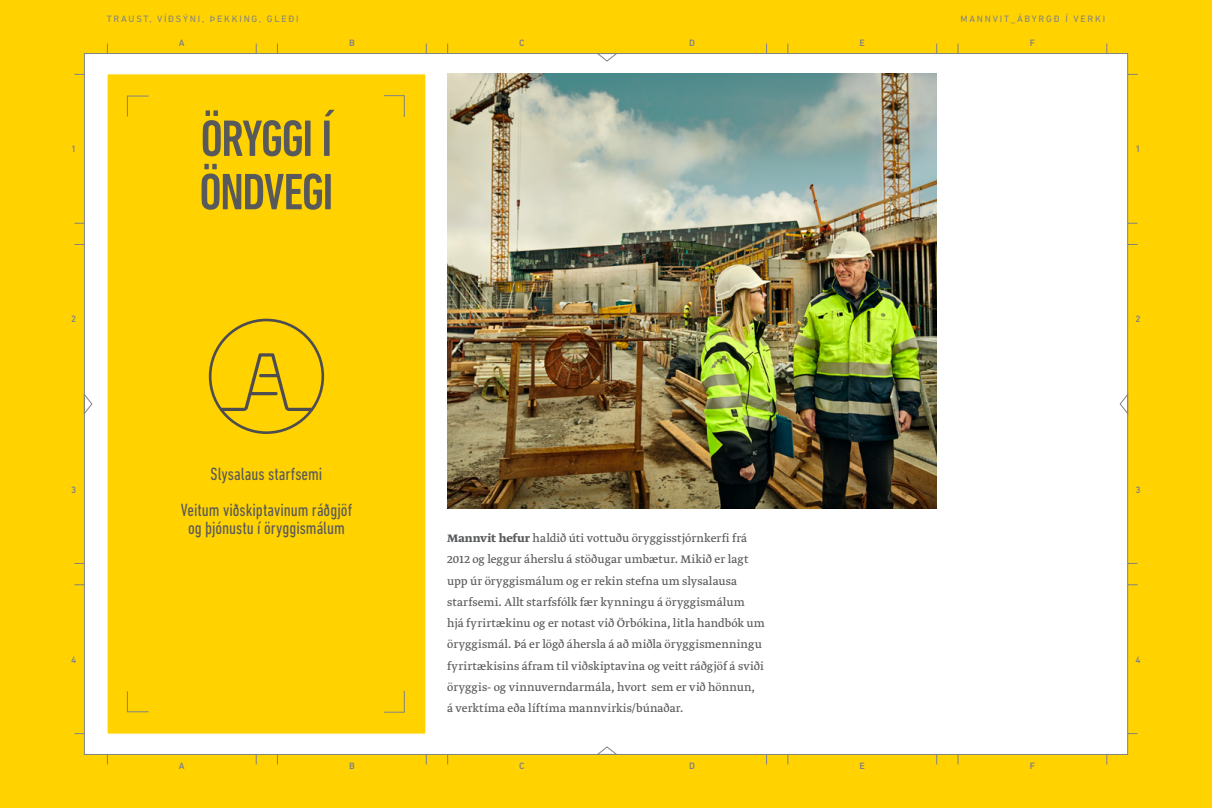
<style>
.page{position:relative;width:1212px;height:808px;background:#ffd200}
.page>*{position:absolute;margin:0;border:0;box-sizing:border-box;transform-origin:0 0}
.t1{font:500 condensed 51.9px/53.4px "DIN Next LT Pro";letter-spacing:-.03em;color:#58595b}
.t2{font:condensed 18px/36px "DIN Next LT Pro";color:#58595b;text-align:center}
.t3{font:12.75px/21.3px "Greta Text Pro Regular Min";letter-spacing:.005em;color:#58595b}
.t4{font:9.45px "DIN Next LT Pro";letter-spacing:.19em;color:#808285}
.t5{font:500 9.45px "DIN Next LT Pro";color:#808285}
.s1{font-family:"Greta Text Pro";font-weight:700}
</style>
<div class="page">
<div style="left:84px;top:53px;width:1044px;height:702px;background:#fff;border:1px solid #808285"></div>
<svg style="left:596px;top:53px;width:23px;height:9px"></svg>
<svg style="left:595px;top:746px;width:23px;height:9px"></svg>
<svg style="left:83px;top:392px;width:10px;height:23px"></svg>
<svg style="left:1119px;top:393px;width:10px;height:23px"></svg>
<div style="left:107px;top:74px;width:319px;height:660px;background:#ffd200"></div>
<svg style="left:209px;top:319px;width:115px;height:115px"></svg>
<img style="left:447px;top:74px;width:489px;height:434px">
<svg style="left:127px;top:691px;width:22px;height:21px"></svg>
<svg style="left:127px;top:95px;width:22px;height:22px"></svg>
<svg style="left:383px;top:95px;width:22px;height:22px"></svg>
<svg style="left:383px;top:691px;width:22px;height:22px"></svg>
<p class="t4" style="left:107px;top:14px;width:193px">TRAUST, VÍÐSÝNI, ÞEKKING, GLEÐI</p>
<p class="t4" style="left:960px;top:14px;width:146px">MANNVIT_ÁBYRGÐ Í VERKI</p>
<p class="t5" style="left:179px;top:37px;width:7px">A</p>
<p class="t5" style="left:349px;top:37px;width:7px">B</p>
<p class="t5" style="left:519px;top:37px;width:7px">C</p>
<p class="t5" style="left:689px;top:37px;width:7px">D</p>
<p class="t5" style="left:859px;top:37px;width:7px">E</p>
<p class="t5" style="left:1030px;top:37px;width:7px">F</p>
<h1 class="t1" style="left:199px;top:112px;width:136px">ÖRYGGI Í<br>ÖNDVEGI</h1>
<p class="t5" style="left:71px;top:144px;width:7px">1</p>
<p class="t5" style="left:1135px;top:144px;width:7px">1</p>
<p class="t5" style="left:71px;top:314px;width:7px">2</p>
<p class="t5" style="left:1135px;top:314px;width:7px">2</p>
<h2 class="t2" style="left:181px;top:455px;width:173px">Slysalaus starfsemi<br>Veitum viðskiptavinum ráðgjöf</h2>
<h2 class="t2" style="left:188px;top:509px;width:158px">og þjónustu í öryggismálum</h2>
<p class="t5" style="left:71px;top:484px;width:7px">3</p>
<p class="t5" style="left:1135px;top:484px;width:7px">3</p>
<p class="t3" style="left:447px;top:528px;width:319px"><span class="s1">Mannvit hefur</span> haldið úti vottuðu öryggisstjórnkerfi frá 2012 og leggur áherslu á stöðugar umbætur. Mikið er lagt upp úr öryggismálum og er rekin stefna um slysalausa starfsemi. Allt starfsfólk fær kynningu á öryggismálum<br>hjá fyrirtækinu og er notast við Örbókina, litla handbók um öryggismál. Þá er lögð áhersla á að miðla öryggismenningu fyrirtækisins áfram til viðskiptavina og veitt ráðgjöf á sviði öryggis- og vinnuverndarmála, hvort sem er við hönnun,<br>á verktíma eða líftíma mannvirkis/búnaðar.</p>
<p class="t5" style="left:71px;top:654px;width:7px">4</p>
<p class="t5" style="left:1135px;top:654px;width:7px">4</p>
<p class="t5" style="left:179px;top:760px;width:7px">A</p>
<p class="t5" style="left:349px;top:760px;width:7px">B</p>
<p class="t5" style="left:519px;top:760px;width:7px">C</p>
<p class="t5" style="left:689px;top:760px;width:7px">D</p>
<p class="t5" style="left:859px;top:760px;width:7px">E</p>
<p class="t5" style="left:1030px;top:760px;width:7px">F</p>
</div>
